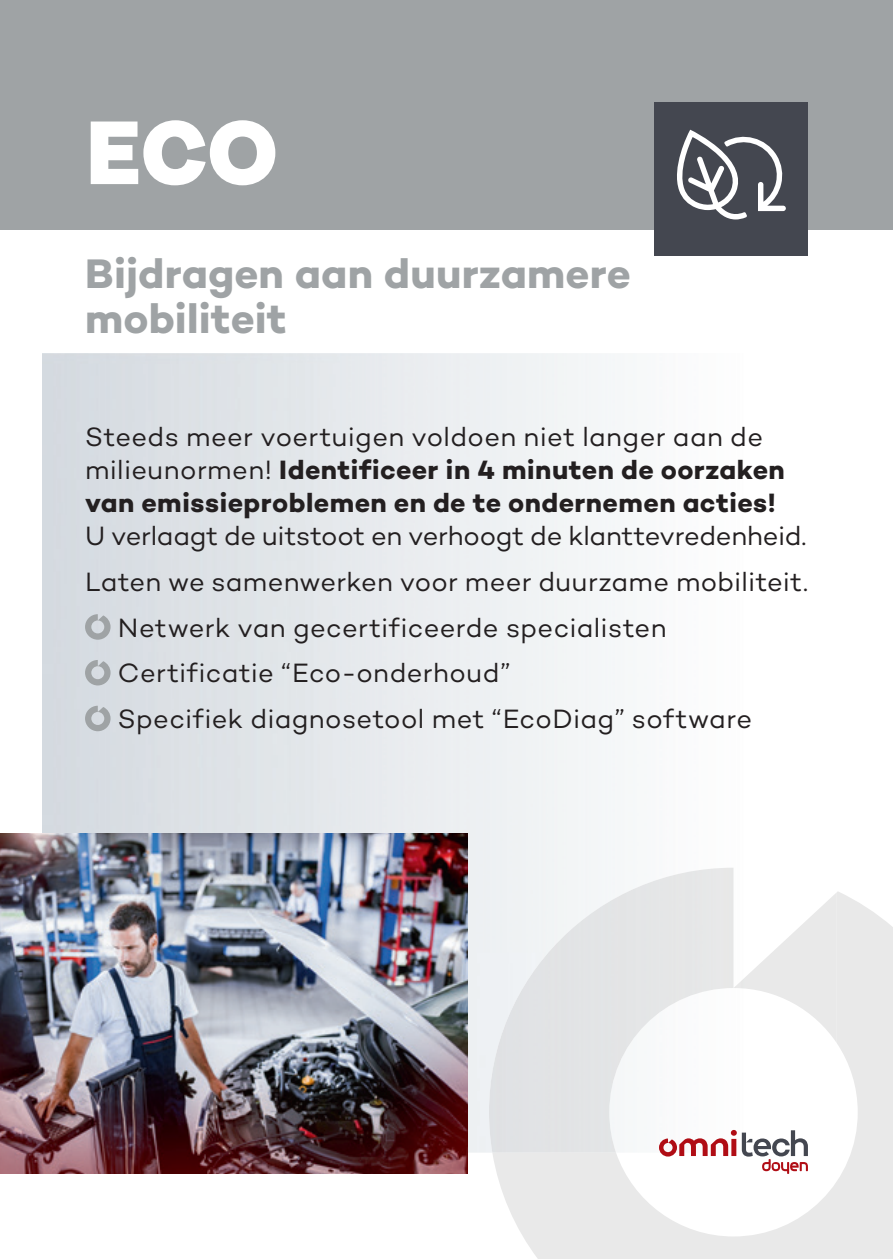
<style>
.page{position:relative;width:893px;height:1259px;background:#fff}
.page>*{position:absolute;margin:0;border:0;box-sizing:border-box;transform-origin:0 0}
.t1{font:900 90px "Ambit";color:#fff}
.t2{font:700 42px/45px "Campton";color:#9fa3a5}
.t3{font:27px "Campton";letter-spacing:.01em;color:#231f20}
.t4{font:700 27px/33px "Campton";letter-spacing:.015em;color:#231f20}
.t5{font:27px "Campton";letter-spacing:-.01em;color:#231f20}
.s1{font-weight:400}
</style>
<div class="page">
<svg style="left:492px;top:892px;width:401px;height:367px;fill:#e9e9e9"></svg>
<img style="left:489px;top:867px;width:348px;height:285px">
<div style="left:0;top:0;width:893px;height:230px;background:#9fa3a5"></div>
<svg style="left:655px;top:102px;width:153px;height:153px;background:#585b63"></svg>
<svg style="left:85px;top:614px;width:26px;height:25px"></svg>
<svg style="left:85px;top:660px;width:26px;height:25px"></svg>
<svg style="left:85px;top:705px;width:26px;height:26px"></svg>
<img style="left:0;top:833px;width:468px;height:341px">
<svg style="left:659px;top:1130px;width:149px;height:44px"></svg>
<h1 class="t1" style="left:85px;top:102px;width:195px">ECO</h1>
<h2 class="t2" style="left:85px;top:250px;width:547px">Bijdragen aan duurzamere mobiliteit</h2>
<p class="t4" style="left:85px;top:420px;width:701px"><span class="s1">Steeds meer voertuigen voldoen niet langer aan de milieunormen!</span> Identificeer in 4 minuten de oorzaken van emissieproblemen en de te ondernemen acties!</p>
<p class="t5" style="left:85px;top:519px;width:723px">U verlaagt de uitstoot en verhoogt de klanttevredenheid.</p>
<p class="t3" style="left:85px;top:565px;width:724px">Laten we samenwerken voor meer duurzame mobiliteit.</p>
<p class="t3" style="left:118px;top:610px;width:550px">Netwerk van gecertificeerde specialisten</p>
<p class="t3" style="left:118px;top:656px;width:394px">Certificatie “Eco-onderhoud”</p>
<p class="t3" style="left:118px;top:702px;width:636px">Specifiek diagnosetool met “EcoDiag” software</p>
</div>
